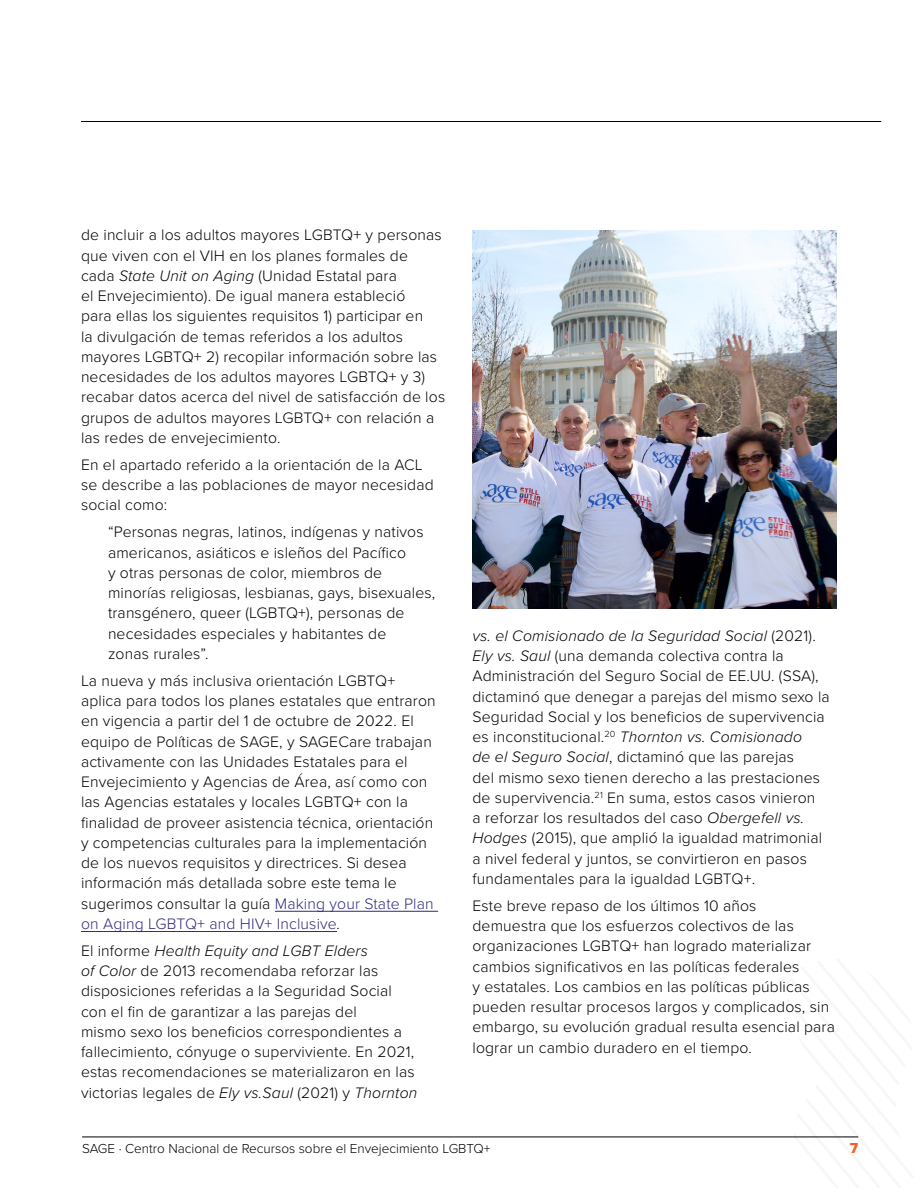
<style>
.page{position:relative;width:918px;height:1188px;background:#fff}
.page>*{position:absolute;margin:0;border:0;box-sizing:border-box;transform-origin:0 0}
.Text{font:300 15.75px/20.2px "Proxima Nova";letter-spacing:.01em;color:#000}
.t1{font:15px "Proxima Nova Extrabld";color:#f26322}
.t2{font:300 13.5px "Proxima Nova";color:#000}
.s1{font-style:italic}
.s2{color:#302b7d}
</style>
<div class="page">
<hr style="left:81px;top:121px;width:800px;height:1px;background:#000">
<hr style="left:275px;top:911px;width:163px;height:1px;background:#302b7d">
<hr style="left:81px;top:931px;width:256px;height:1px;background:#302b7d">
<img style="left:472px;top:230px;width:365px;height:378px">
<hr style="left:82px;top:1137px;width:776px;height:1px;background:#000">
<p class="Text" style="left:81px;top:224px;width:366px">de incluir a los adultos mayores LGBTQ+ y personas que viven con el VIH en los planes formales de cada <span class="s1">State Unit on Aging</span> (Unidad Estatal para<br>el Envejecimiento). De igual manera estableció<br>para ellas los siguientes requisitos 1) participar en<br>la divulgación de temas referidos a los adultos mayores LGBTQ+ 2) recopilar información sobre las necesidades de los adultos mayores LGBTQ+ y 3) recabar datos acerca del nivel de satisfacción de los grupos de adultos mayores LGBTQ+ con relación a las redes de envejecimiento.</p>
<p class="Text" style="left:81px;top:454px;width:354px">En el apartado referido a la orientación de la ACL se describe a las poblaciones de mayor necesidad social como:</p>
<p class="Text" style="left:108px;top:521px;width:329px">“Personas negras, latinos, indígenas y nativos americanos, asiáticos e isleños del Pacífico<br>y otras personas de color, miembros de minorías religiosas, lesbianas, gays, bisexuales, transgénero, queer (LGBTQ+), personas de necesidades especiales y habitantes de<br>zonas rurales”.</p>
<p class="Text" style="left:81px;top:670px;width:356px">La nueva y más inclusiva orientación LGBTQ+ aplica para todos los planes estatales que entraron en vigencia a partir del 1 de octubre de 2022. El equipo de Políticas de SAGE, y SAGECare trabajan activamente con las Unidades Estatales para el Envejecimiento y Agencias de Área, así como con las Agencias estatales y locales LGBTQ+ con la finalidad de proveer asistencia técnica, orientación y competencias culturales para la implementación de los nuevos requisitos y directrices. Si desea información más detallada sobre este tema le sugerimos consultar la guía <span class="s2">Making your State Plan on Aging LGBTQ+ and HIV+ Inclusive</span><span class="s1">.</span></p>
<p class="Text" style="left:81px;top:940px;width:338px">El informe <span class="s1">Health Equity and LGBT Elders<br>of Color</span> de 2013 recomendaba reforzar las disposiciones referidas a la Seguridad Social con el fin de garantizar a las parejas del<br>mismo sexo los beneficios correspondientes a fallecimiento, cónyuge o superviviente. En 2021, estas recomendaciones se materializaron en las victorias legales de <span class="s1">Ely vs.Saul</span> (2021) y <span class="s1">Thornton</span></p>
<p class="Text" style="left:472px;top:625px;width:359px"><span class="s1">vs. el Comisionado de la Seguridad Social</span> (2021).<br><span class="s1">Ely vs. Saul</span> (una demanda colectiva contra la Administración del Seguro Social de EE.UU. (SSA), dictaminó que denegar a parejas del mismo sexo la Seguridad Social y los beneficios de supervivencia es inconstitucional.<sup>20</sup> <span class="s1">Thornton vs. Comisionado<br>de el Seguro Social</span>, dictaminó que las parejas<br>del mismo sexo tienen derecho a las prestaciones de supervivencia.<sup>21</sup> En suma, estos casos vinieron<br>a reforzar los resultados del caso <span class="s1">Obergefell vs.<br>Hodges</span> (2015), que amplió la igualdad matrimonial a nivel federal y juntos, se convirtieron en pasos fundamentales para la igualdad LGBTQ+.</p>
<p class="Text" style="left:472px;top:895px;width:364px">Este breve repaso de los últimos 10 años<br>demuestra que los esfuerzos colectivos de las organizaciones LGBTQ+ han logrado materializar cambios significativos en las políticas federales<br>y estatales. Los cambios en las políticas públicas pueden resultar procesos largos y complicados, sin embargo, su evolución gradual resulta esencial para lograr un cambio duradero en el tiempo.</p>
<p class="t2" style="left:82px;top:1139px;width:410px">SAGE · Centro Nacional de Recursos sobre el Envejecimiento LGBTQ+</p>
<p class="t1" style="left:850px;top:1137px;width:10px">7</p>
</div>
